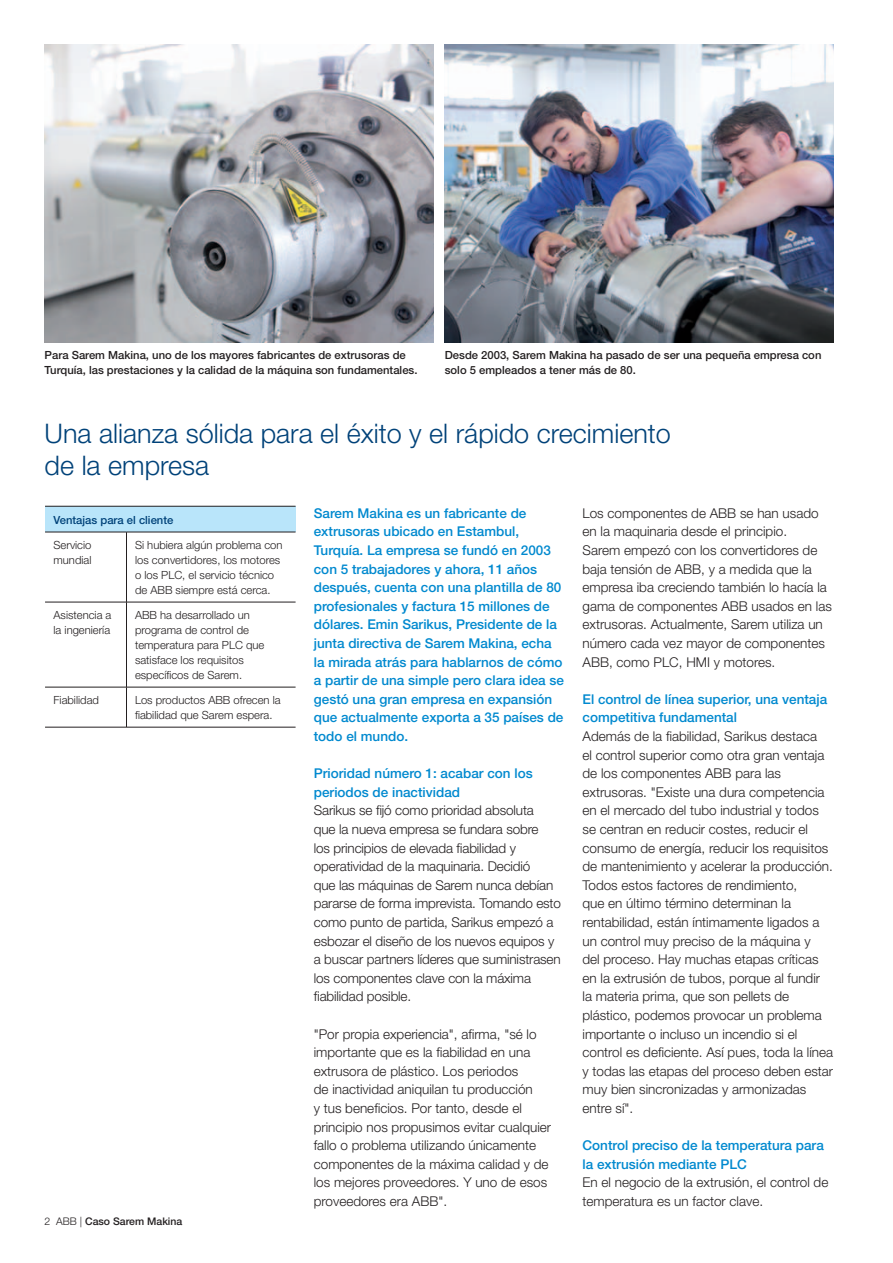
<style>
.page{position:relative;width:893px;height:1263px;background:#fff}
.page>*{position:absolute;margin:0;border:0;box-sizing:border-box;transform-origin:0 0}
.t1{font:300 27px/31.5px "Helvetica Neue LT Std";color:#004279}
.t2{font:300 13.5px/18.6px "Helvetica Neue LT Std";color:#231f20}
.t3{font:500 13.5px/18.6px "Helvetica Neue";color:#0089cf}
.t4{font:300 11.25px/15px "Helvetica Neue LT Std";color:#231f20}
.t5{font:500 11.25px/15px "Helvetica Neue";color:#231f20}
.t6{font:500 11.25px "Helvetica Neue";color:#004279}
.t7{font:500 10.5px "Helvetica Neue";color:#231f20}
.s1{font-family:"Helvetica Neue"}
.s2{font-family:"Helvetica Neue LT Std";font-weight:300}
</style>
<div class="page">
<img style="left:45px;top:45px;width:389px;height:297px">
<img style="left:444px;top:45px;width:389px;height:297px">
<div style="left:45px;top:506px;width:251px;height:26px;background:#b9e5fa"></div>
<hr style="left:45px;top:506px;width:251px;height:1px;background:#231f20">
<hr style="left:45px;top:532px;width:81px;height:1px;background:#231f20">
<hr style="left:45px;top:602px;width:81px;height:1px;background:#231f20">
<hr style="left:45px;top:687px;width:81px;height:1px;background:#231f20">
<hr style="left:126px;top:532px;width:1px;height:70px;background:#231f20">
<hr style="left:126px;top:602px;width:1px;height:85px;background:#231f20">
<hr style="left:126px;top:687px;width:1px;height:40px;background:#231f20">
<hr style="left:126px;top:532px;width:170px;height:1px;background:#231f20">
<hr style="left:126px;top:602px;width:170px;height:1px;background:#231f20">
<hr style="left:126px;top:687px;width:170px;height:1px;background:#231f20">
<hr style="left:45px;top:727px;width:251px;height:1px;background:#231f20">
<p class="t5" style="left:45px;top:349px;width:374px">Para Sarem Makina, uno de los mayores fabricantes de extrusoras de<br>Turquía, las prestaciones y la calidad de la máquina son fundamentales.</p>
<p class="t5" style="left:445px;top:349px;width:378px">Desde 2003, Sarem Makina ha pasado de ser una pequeña empresa con solo 5 empleados a tener más de 80.</p>
<h1 class="t1" style="left:45px;top:420px;width:628px">Una alianza sólida para el éxito y el rápido crecimiento de la empresa</h1>
<p class="t3" style="left:314px;top:505px;width:252px">Sarem Makina es un fabricante de extrusoras ubicado en Estambul, Turquía. La empresa se fundó en 2003 con 5 trabajadores y ahora, 11 años después, cuenta con una plantilla de 80 profesionales y factura 15 millones de dólares. Emin Sarikus, Presidente de la junta directiva de Sarem Makina, echa la mirada atrás para hablarnos de cómo a partir de una simple pero clara idea se gestó una gran empresa en expansión que actualmente exporta a 35 países de todo el mundo.</p>
<p class="t3" style="left:314px;top:765px;width:220px">Prioridad número 1: acabar con los periodos de inactividad</p>
<p class="t2" style="left:314px;top:802px;width:249px">Sarikus se fijó como prioridad absoluta<br>que la nueva empresa se fundara sobre<br>los principios de elevada fiabilidad y operatividad de la maquinaria. Decidió<br>que las máquinas de Sarem nunca debían pararse de forma imprevista. Tomando esto como punto de partida, Sarikus empezó a esbozar el diseño de los nuevos equipos y a buscar partners líderes que suministrasen los componentes clave con la máxima fiabilidad posible.</p>
<p class="t2" style="left:314px;top:1026px;width:239px">"Por propia experiencia", afirma, "sé lo importante que es la fiabilidad en una extrusora de plástico. Los periodos<br>de inactividad aniquilan tu producción<br>y tus beneficios. Por tanto, desde el principio nos propusimos evitar cualquier fallo o problema utilizando únicamente componentes de la máxima calidad y de los mejores proveedores. Y uno de esos proveedores era ABB".</p>
<p class="t2" style="left:582px;top:505px;width:251px">Los componentes de ABB se han usado en la maquinaria desde el principio.<br>Sarem empezó con los convertidores de baja tensión de ABB, y a medida que la empresa iba creciendo también lo hacía la gama de componentes ABB usados en las extrusoras. Actualmente, Sarem utiliza un número cada vez mayor de componentes ABB, como PLC, HMI y motores.</p>
<p class="t3" style="left:582px;top:691px;width:246px">El control de línea superior, una ventaja competitiva fundamental</p>
<p class="t2" style="left:582px;top:728px;width:252px">Además de la fiabilidad, Sarikus destaca<br>el control superior como otra gran ventaja de los componentes ABB para las extrusoras. "Existe una dura competencia en el mercado del tubo industrial y todos se centran en reducir costes, reducir el consumo de energía, reducir los requisitos de mantenimiento y acelerar la producción.<br>Todos estos factores de rendimiento,<br>que en último término determinan la rentabilidad, están íntimamente ligados a un control muy preciso de la máquina y<br>del proceso. Hay muchas etapas críticas en la extrusión de tubos, porque al fundir<br>la materia prima, que son <span class="s1">pellets</span> de plástico, podemos provocar un problema importante o incluso un incendio si el control es deficiente. Así pues, toda la línea y todas las etapas del proceso deben estar muy bien sincronizadas y armonizadas entre sí".</p>
<p class="t3" style="left:582px;top:1137px;width:243px">Control preciso de la temperatura para la extrusión mediante PLC</p>
<p class="t2" style="left:582px;top:1174px;width:247px">En el negocio de la extrusión, el control de temperatura es un factor clave.</p>
<p class="t6" style="left:54px;top:515px;width:121px">Ventajas para el cliente</p>
<p class="t4" style="left:54px;top:538px;width:39px">Servicio mundial</p>
<p class="t4" style="left:135px;top:538px;width:149px">Si hubiera algún problema con los convertidores, los motores o los PLC, el servicio técnico de ABB siempre está cerca.</p>
<p class="t4" style="left:54px;top:608px;width:59px">Asistencia a la ingeniería</p>
<p class="t4" style="left:135px;top:608px;width:131px">ABB ha desarrollado un programa de control de temperatura para PLC que satisface los requisitos específicos de Sarem.</p>
<p class="t4" style="left:54px;top:693px;width:47px">Fiabilidad</p>
<p class="t4" style="left:135px;top:693px;width:147px">Los productos ABB ofrecen la fiabilidad que Sarem espera.</p>
<p class="t7" style="left:45px;top:1217px;width:139px"><span class="s2">2 ABB |</span> Caso Sarem Makina</p>
</div>
